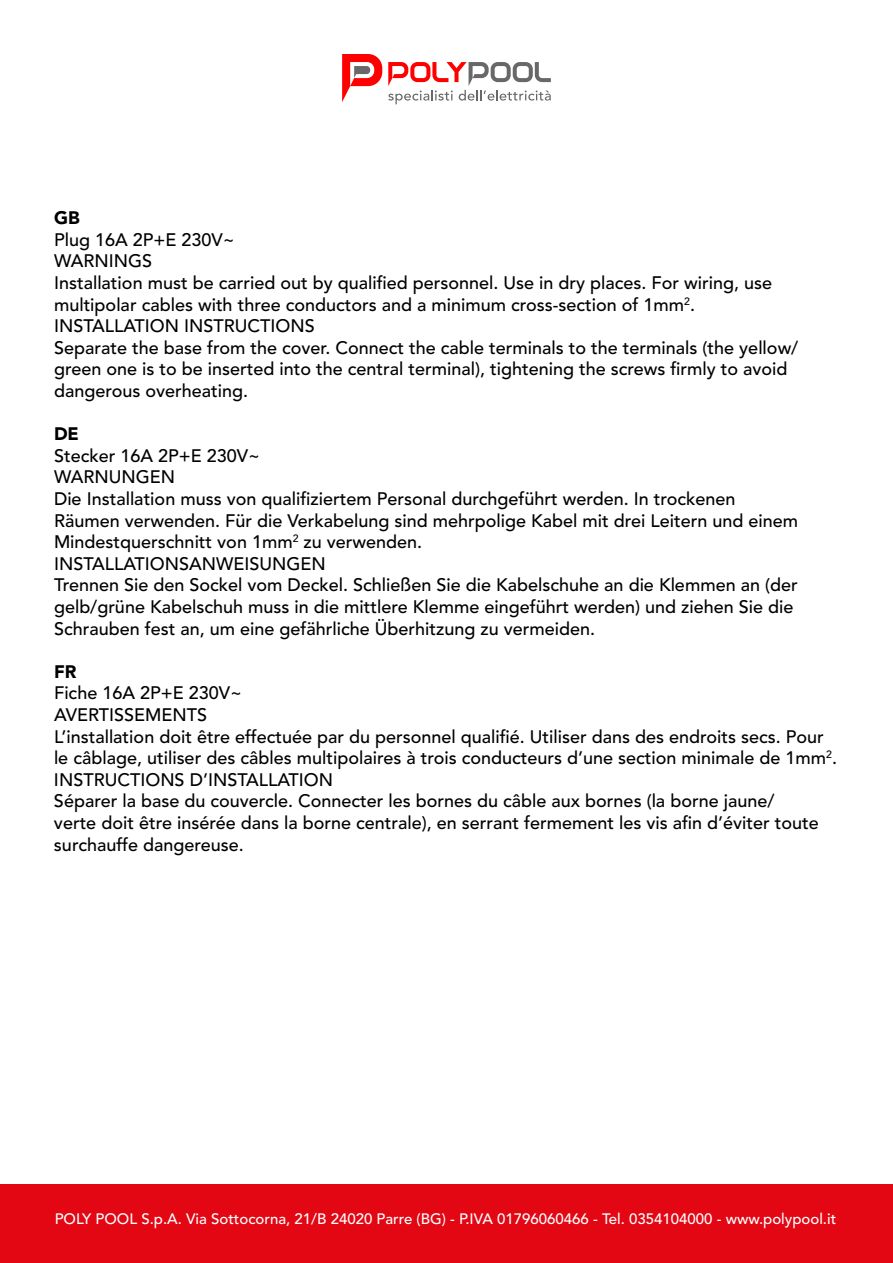
<style>
.page{position:relative;width:893px;height:1263px;background:#fff}
.page>*{position:absolute;margin:0;border:0;box-sizing:border-box;transform-origin:0 0}
.t1{font:500 18px/21.6px "Avenir LT Std";color:#000}
.t2{font:900 18px "Avenir LT Std";color:#000}
.t3{font:500 15px "Avenir LT Std";color:#fff}
</style>
<div class="page">
<div style="left:0;top:1184px;width:893px;height:79px;background:#e30613"></div>
<svg style="left:342px;top:54px;width:40px;height:48px"></svg>
<svg style="left:388px;top:62px;width:163px;height:42px"></svg>
<p class="t2" style="left:54px;top:207px;width:27px">GB</p>
<p class="t1" style="left:54px;top:229px;width:746px">Plug 16A 2P+E 230V~<br>WARNINGS<br>Installation must be carried out by qualified personnel. Use in dry places. For wiring, use multipolar cables with three conductors and a minimum cross-section of 1mm<sup>2</sup>.<br>INSTALLATION INSTRUCTIONS<br>Separate the base from the cover. Connect the cable terminals to the terminals (the yellow/ green one is to be inserted into the central terminal), tightening the screws firmly to avoid dangerous overheating.</p>
<p class="t2" style="left:54px;top:423px;width:27px">DE</p>
<p class="t1" style="left:54px;top:445px;width:746px">Stecker 16A 2P+E 230V~<br>WARNUNGEN<br>Die Installation muss von qualifiziertem Personal durchgeführt werden. In trockenen Räumen verwenden. Für die Verkabelung sind mehrpolige Kabel mit drei Leitern und einem Mindestquerschnitt von 1mm<sup>2</sup> zu verwenden.<br>INSTALLATIONSANWEISUNGEN<br>Trennen Sie den Sockel vom Deckel. Schließen Sie die Kabelschuhe an die Klemmen an (der gelb/grüne Kabelschuh muss in die mittlere Klemme eingeführt werden) und ziehen Sie die Schrauben fest an, um eine gefährliche Überhitzung zu vermeiden.</p>
<p class="t2" style="left:54px;top:661px;width:24px">FR</p>
<p class="t1" style="left:54px;top:683px;width:784px">Fiche 16A 2P+E 230V~<br>AVERTISSEMENTS<br>L’installation doit être effectuée par du personnel qualifié. Utiliser dans des endroits secs. Pour le câblage, utiliser des câbles multipolaires à trois conducteurs d’une section minimale de 1mm<sup>2</sup>.<br>INSTRUCTIONS D’INSTALLATION<br>Séparer la base du couvercle. Connecter les bornes du câble aux bornes (la borne jaune/<br>verte doit être insérée dans la borne centrale), en serrant fermement les vis afin d’éviter toute surchauffe dangereuse.</p>
<p class="t3" style="left:55px;top:1210px;width:783px">POLY POOL S.p.A. Via Sottocorna, 21/B 24020 Parre (BG) - P.IVA 01796060466 - Tel. 0354104000 - www.polypool.it</p>
</div>
